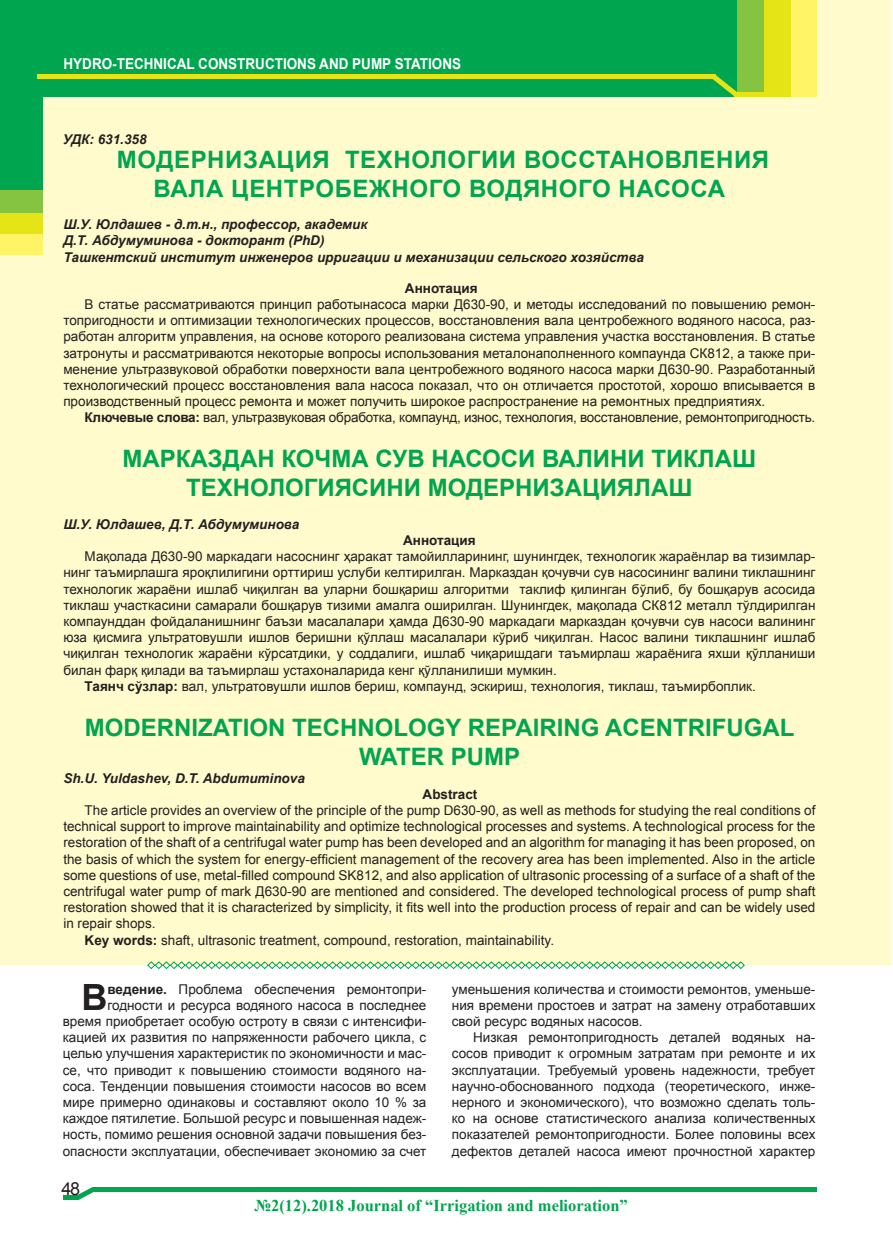
<style>
.page{position:relative;width:893px;height:1259px;background:#fff}
.page>*{position:absolute;margin:0;border:0;box-sizing:border-box;transform-origin:0 0}
.t1{font:700 36.15px "Arial";color:#231f20}
.t2{font:700 24px/28.8px "Arial";color:#00a54f;text-align:center}
.t3{font:700 24px "Arial";letter-spacing:.025em;color:#00a54f}
.t4{font:18px "Arial";color:#231f20}
.t5{font:700 16.5px "Times New Roman";color:#00a54f}
.OSN{font:700 15px "Arial";color:#fff;scale:.9 1}
.t6{font:13.5px/16.2px "Arial";color:#231f20;text-align:justify}
.t7{font:italic 700 13.5px "Arial";color:#231f20}
.t8{font:700 13.5px "Arial";color:#231f20}
.s1{font-weight:700}
</style>
<div class="page">
<div style="left:0;top:1px;width:892px;height:964px;background:#fffbcc"></div>
<div style="left:388px;top:1px;width:428px;height:96px;background:#fff466"></div>
<div style="left:358px;top:1px;width:432px;height:96px;background:#e4e417"></div>
<div style="left:177px;top:1px;width:586px;height:96px;background:#84c440"></div>
<div style="left:0;top:1px;width:737px;height:96px;background:#00a54f"></div>
<div style="left:0;top:160px;width:42px;height:95px;background:#fff466"></div>
<div style="left:0;top:160px;width:42px;height:73px;background:#e4e417"></div>
<div style="left:0;top:160px;width:42px;height:53px;background:#84c440"></div>
<div style="left:0;top:95px;width:42px;height:95px;background:#00a54f"></div>
<hr style="left:37px;top:75px;width:678px;height:4px;background:#e4e417">
<div style="left:735px;top:92px;width:29px;height:5px;background:#e4e417"></div>
<svg style="left:712px;top:75px;width:25px;height:22px"></svg>
<hr style="left:93px;top:1187px;width:723px;height:4px;background:#00a54f">
<div style="left:64px;top:1195px;width:14px;height:5px;background:#00a54f"></div>
<svg style="left:77px;top:1187px;width:18px;height:13px"></svg>
<svg style="left:147px;top:961px;width:598px;height:8px"></svg>
<p class="OSN" style="left:64px;top:53px;width:443px">HYDRO-TECHNICAL CONSTRUCTIONS AND PUMP STATIONS</p>
<p class="t7" style="left:63px;top:130px;width:85px">УДК: 631.358</p>
<p class="t3" style="left:117px;top:143px;width:654px">МОДЕРНИЗАЦИЯ ТЕХНОЛОГИИ ВОССТАНОВЛЕНИЯ</p>
<p class="t3" style="left:154px;top:172px;width:573px">ВАЛА ЦЕНТРОБЕЖНОГО ВОДЯНОГО НАСОСА</p>
<p class="t7" style="left:63px;top:215px;width:305px">Ш.У. Юлдашев - д.т.н., профессор, академик</p>
<p class="t7" style="left:63px;top:232px;width:263px">Д.Т. Абдумуминова - докторант (PhD)</p>
<p class="t7" style="left:63px;top:248px;width:582px">Ташкентский институт инженеров ирригации и механизации сельского хозяйства</p>
<p class="t8" style="left:405px;top:279px;width:74px">Аннотация</p>
<p class="t6" style="left:63px;top:296px;width:754px;text-indent:21px">В статье рассматриваются принцип работынасоса марки Д630-90, и методы исследований по повышению ремон&shy;топригодности и оптимизации технологических процессов, восстановления вала центробежного водяного насоса, раз&shy;работан алгоритм управления, на основе которого реализована система управления участка восстановления. В статье затронуты и рассматриваются некоторые вопросы использования металонаполненного компаунда СК812, а также при&shy;менение ультразвуковой обработки поверхности вала центробежного водяного насоса марки Д630-90. Разработанный технологический процесс восстановления вала насоса показал, что он отличается простотой, хорошо вписывается в производственный процесс ремонта и может получить широкое распространение на ремонтных предприятиях.</p>
<p class="t6" style="left:85px;top:410px;width:732px"><span class="s1">Ключевые слова:</span> вал, ультразвуковая обработка, компаунд, износ, технология, восстановление, ремонтопригодность.</p>
<p class="t2" style="left:123px;top:445px;width:635px">МАРКАЗДАН КОЧМА СУВ НАСОСИ ВАЛИНИ ТИКЛАШ</p>
<p class="t2" style="left:186px;top:474px;width:508px">ТЕХНОЛОГИЯСИНИ МОДЕРНИЗАЦИЯЛАШ</p>
<p class="t7" style="left:63px;top:515px;width:238px">Ш.У. Юлдашев, Д.Т. Абдумуминова</p>
<p class="t8" style="left:403px;top:531px;width:74px">Аннотация</p>
<p class="t6" style="left:63px;top:548px;width:754px;text-indent:21px">Мақолада Д630-90 маркадаги насоснинг ҳаракат тамойилларининг, шунингдек, технологик жараёнлар ва тизимлар&shy;нинг таъмирлашга яроқлилигини орттириш услуби келтирилган. Марказдан қочувчи сув насосининг валини тиклашнинг технологик жараёни ишлаб чиқилган ва уларни бошқариш алгоритми таклиф қилинган бўлиб, бу бошқарув асосида тиклаш участкасини самарали бошқарув тизими амалга оширилган. Шунингдек, мақолада СК812 металл тўлдирилган компаунддан фойдаланишнинг баъзи масалалари ҳамда Д630-90 маркадаги марказдан қочувчи сув насоси валининг юза қисмига ультратовушли ишлов беришни қўллаш масалалари кўриб чиқилган. Насос валини тиклашнинг ишлаб чиқилган технологик жараёни кўрсатдики, у соддалиги, ишлаб чиқаришдаги таъмирлаш жараёнига яхши қўлланиши билан фарқ қилади ва таъмирлаш устахоналарида кенг қўлланилиши мумкин.</p>
<p class="t6" style="left:85px;top:678px;width:673px"><span class="s1">Таянч сўзлар:</span> вал, ультратовушли ишлов бериш, компаунд, эскириш, технология, тиклаш, таъмирбоплик.</p>
<p class="t2" style="left:85px;top:713px;width:711px">МODERNIZATION TECHNOLOGY REPAIRING ACENTRIFUGAL<br>WATER PUMP</p>
<p class="t7" style="left:63px;top:769px;width:243px">Sh.U. Yuldashev, D.T. Abdumuminova</p>
<p class="t8" style="left:423px;top:785px;width:56px">Abstract</p>
<p class="t6" style="left:63px;top:802px;width:754px;text-indent:21px">The article provides an overview of the principle of the pump D630-90, as well as methods for studying the real conditions of technical support to improve maintainability and optimize technological processes and systems. A technological process for the restoration of the shaft of a centrifugal water pump has been developed and an algorithm for managing it has been proposed, on the basis of which the system for energy-efficient management of the recovery area has been implemented. Also in the article some questions of use, metal-filled compound SK812, and also application of ultrasonic processing of a surface of a shaft of the centrifugal water pump of mark Д630-90 are mentioned and considered. The developed technological process of pump shaft restoration showed that it is characterized by simplicity, it fits well into the production process of repair and can be widely used in repair shops.</p>
<p class="t6" style="left:85px;top:932px;width:471px"><span class="s1">Key words:</span> shaft, ultrasonic treatment, compound, restoration, maintainability.</p>
<p class="t1" style="left:81px;top:973px;width:28px">В</p>
<p class="t6" style="left:63px;top:981px;width:365px;text-align:right"><span class="s1">ведение.</span> Проблема обеспечения ремонтопри&shy;годности и ресурса водяного насоса в последнее<br>время приобретает особую остроту в связи с интенсифи&shy;кацией их развития по напряженности рабочего цикла, с целью улучшения характеристик по экономичности и мас&shy;се, что приводит к повышению стоимости водяного на&shy;соса. Тенденции повышения стоимости насосов во всем мире примерно одинаковы и составляют около 10 % за каждое пятилетие. Большой ресурс и повышенная надеж&shy;ность, помимо решения основной задачи повышения без&shy;опасности эксплуатации, обеспечивает экономию за счет</p>
<p class="t6" style="left:452px;top:981px;width:365px">уменьшения количества и стоимости ремонтов, уменьше&shy;ния времени простоев и затрат на замену отработавших свой ресурс водяных насосов.</p>
<p class="t6" style="left:452px;top:1029px;width:365px;text-indent:21px">Низкая ремонтопригодность деталей водяных на&shy;сосов приводит к огромным затратам при ремонте и их эксплуатации. Требуемый уровень надежности, требует научно-обоснованного подхода (теоретического, инже&shy;нерного и экономического), что возможно сделать толь&shy;ко на основе статистического анализа количественных показателей ремонтопригодности. Более половины всех дефектов деталей насоса имеют прочностной характер</p>
<p class="t4" style="left:62px;top:1176px;width:20px">48</p>
<p class="t5" style="left:255px;top:1194px;width:375px">№2(12).2018 Journal of “Irrigation and melioration”</p>
</div>
